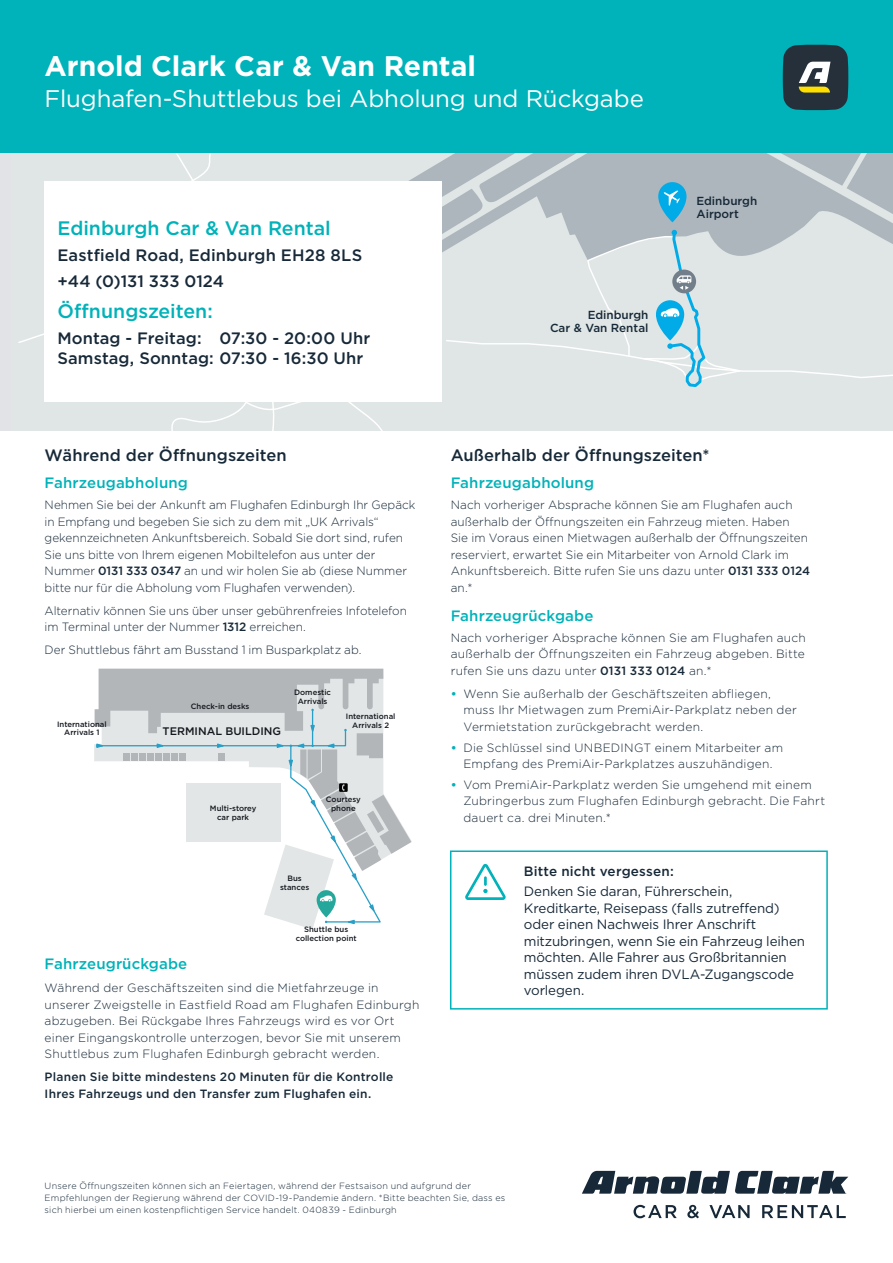
<style>
.page{position:relative;width:893px;height:1263px;background:#fff}
.page>*{position:absolute;margin:0;border:0;box-sizing:border-box;transform-origin:0 0}
.Main_heading{font:700 28.35px "Gotham";color:#fff}
.Main_heading-2{font:24px "Gotham";letter-spacing:-.005em;color:#fff}
.Main_subheading{font:500 19.5px "Gotham";color:#00b2b9}
.Main_subheading-2{font:500 16.5px/19.8px "Gotham";letter-spacing:.005em;color:#172938}
.Sub_head_1__Grey{font:500 16.5px "Gotham";letter-spacing:.005em;color:#172938}
.Sub_head_2__Teal{font:500 15px "Gotham";letter-spacing:.01em;color:#00b2b9}
.Body_copy_-_Gotham_l{font:500 15px "Gotham";letter-spacing:.01em;color:#00b2b9}
.Main_subheading-3{font:13.5px/16.5px "Gotham";letter-spacing:-.01em;color:#172938}
.Sub_head_1__Grey-2{font:500 13.5px "Gotham";letter-spacing:.01em;color:#172938}
.Body_copy_-_Gotham_l-2{font:300 12px/16.5px "Gotham";letter-spacing:.005em;color:#172938}
.Body_copy_-_Gotham_l-3{font:500 12px/16.5px "Gotham";letter-spacing:.015em;color:#172938}
.t1{font:500 11.7px/13.2px "Gotham";color:#172938}
.t2{font:500 10.95px "Gotham";color:#14181e}
.Normal__Web{font:300 9px/12px "Gotham";letter-spacing:.025em;color:#172938}
.t3{font:500 7.8px/8.6px "Gotham";color:#14181e;text-align:center}
.s1{font-weight:500}
.s2{font-weight:700;color:#00b2b9}
</style>
<div class="page">
<svg style="left:633px;top:1205px;width:44px;height:13px"></svg>
<svg style="left:687px;top:1205px;width:12px;height:13px"></svg>
<svg style="left:709px;top:1205px;width:41px;height:13px"></svg>
<svg style="left:762px;top:1205px;width:84px;height:13px"></svg>
<svg style="left:582px;top:1171px;width:266px;height:23px"></svg>
<div style="left:0;top:0;width:893px;height:153px;background:#00b2b9"></div>
<svg style="left:783px;top:45px;width:65px;height:65px;background:#405050"></svg>
<div style="left:11px;top:153px;width:882px;height:277px;background:#e0e6e5"></div>
<svg style="left:18px;top:323px;width:27px;height:21px"></svg>
<svg style="left:171px;top:153px;width:722px;height:277px"></svg>
<div style="left:45px;top:181px;width:397px;height:221px;background:#fff"></div>
<svg style="left:95px;top:669px;width:316px;height:260px"></svg>
<div style="left:450px;top:850px;width:378px;height:159px;border:2px solid #00b2b9"></div>
<svg style="left:465px;top:864px;width:41px;height:36px"></svg>
<h1 class="Main_heading" style="left:45px;top:47px;width:433px">Arnold Clark Car &amp; Van Rental</h1>
<h1 class="Main_heading-2" style="left:45px;top:83px;width:601px">Flughafen-Shuttlebus bei Abholung und Rückgabe</h1>
<p class="Main_subheading" style="left:57px;top:215px;width:275px">Edinburgh Car &amp; Van Rental</p>
<p class="Main_subheading-2" style="left:57px;top:245px;width:306px">Eastfield Road, Edinburgh EH28 8LS</p>
<p class="Main_subheading-2" style="left:57px;top:271px;width:168px">+44 (0)131 333 0124</p>
<p class="Main_subheading" style="left:57px;top:298px;width:157px">Öffnungszeiten:</p>
<p class="Main_subheading-2" style="left:57px;top:328px;width:314px">Montag - Freitag: 07:30 - 20:00 Uhr<br>Samstag, Sonntag: 07:30 - 16:30 Uhr</p>
<p class="t1" style="left:550px;top:308px;width:100px;text-align:right">Edinburgh<br>Car &amp; Van Rental</p>
<p class="t1" style="left:696px;top:194px;width:62px">Edinburgh<br>Airport</p>
<h3 class="Sub_head_1__Grey" style="left:45px;top:444px;width:244px">Während der Öffnungszeiten</h3>
<h4 class="Sub_head_2__Teal" style="left:45px;top:473px;width:145px">Fahrzeugabholung</h4>
<p class="Body_copy_-_Gotham_l-2" style="left:45px;top:496px;width:372px">Nehmen Sie bei der Ankunft am Flughafen Edinburgh Ihr Gepäck in Empfang und begeben Sie sich zu dem mit „UK Arrivals“ gekennzeichneten Ankunftsbereich. Sobald Sie dort sind, rufen Sie uns bitte von Ihrem eigenen Mobiltelefon aus unter der Nummer <span class="s1">0131 333 0347</span> an und wir holen Sie ab (diese Nummer bitte nur für die Abholung vom Flughafen verwenden).</p>
<p class="Body_copy_-_Gotham_l-2" style="left:45px;top:602px;width:364px">Alternativ können Sie uns über unser gebührenfreies Infotelefon im Terminal unter der Nummer <span class="s1">1312</span> erreichen.</p>
<p class="Body_copy_-_Gotham_l-2" style="left:45px;top:641px;width:318px">Der Shuttlebus fährt am Busstand 1 im Busparkplatz ab.</p>
<p class="t3" style="left:57px;top:719px;width:51px">International<br>Arrivals 1</p>
<p class="t3" style="left:191px;top:702px;width:60px">Check-in desks</p>
<p class="t2" style="left:163px;top:724px;width:120px">TERMINAL BUILDING</p>
<p class="t3" style="left:294px;top:688px;width:38px">Domestic<br>Arrivals</p>
<p class="t3" style="left:346px;top:712px;width:51px">International<br>Arrivals 2</p>
<p class="t3" style="left:210px;top:804px;width:48px">Multi-storey car park</p>
<p class="t3" style="left:326px;top:795px;width:36px">Courtesy phone</p>
<p class="t3" style="left:280px;top:874px;width:31px">Bus stances</p>
<p class="t3" style="left:296px;top:925px;width:62px">Shuttle bus collection point</p>
<p class="Body_copy_-_Gotham_l" style="left:45px;top:954px;width:144px">Fahrzeugrückgabe</p>
<p class="Body_copy_-_Gotham_l-2" style="left:45px;top:979px;width:376px">Während der Geschäftszeiten sind die Mietfahrzeuge in unserer Zweigstelle in Eastfield Road am Flughafen Edinburgh abzugeben. Bei Rückgabe Ihres Fahrzeugs wird es vor Ort einer Eingangskontrolle unterzogen, bevor Sie mit unserem Shuttlebus zum Flughafen Edinburgh gebracht werden.</p>
<p class="Body_copy_-_Gotham_l-3" style="left:45px;top:1068px;width:350px">Planen Sie bitte mindestens 20 Minuten für die Kontrolle<br>Ihres Fahrzeugs und den Transfer zum Flughafen ein.</p>
<h3 class="Sub_head_1__Grey" style="left:451px;top:444px;width:260px">Außerhalb der Öffnungszeiten*</h3>
<h4 class="Sub_head_2__Teal" style="left:451px;top:473px;width:145px">Fahrzeugabholung</h4>
<p class="Body_copy_-_Gotham_l-2" style="left:451px;top:496px;width:361px">Nach vorheriger Absprache können Sie am Flughafen auch außerhalb der Öffnungszeiten ein Fahrzeug mieten. Haben<br>Sie im Voraus einen Mietwagen außerhalb der Öffnungszeiten reserviert, erwartet Sie ein Mitarbeiter von Arnold Clark im Ankunftsbereich. Bitte rufen Sie uns dazu unter <span class="s1">0131 333 0124 </span>an.*</p>
<h4 class="Sub_head_2__Teal" style="left:451px;top:606px;width:144px">Fahrzeugrückgabe</h4>
<p class="Body_copy_-_Gotham_l-2" style="left:451px;top:629px;width:357px;text-align:justify">Nach vorheriger Absprache können Sie am Flughafen auch außerhalb der Öffnungszeiten ein Fahrzeug abgeben. Bitte rufen Sie uns dazu unter <span class="s1">0131 333 0124</span> an.*</p>
<p class="Body_copy_-_Gotham_l-2" style="left:463px;top:685px;width:335px;text-indent:-13px"><span class="s2">•</span> Wenn Sie außerhalb der Geschäftszeiten abfliegen, muss Ihr Mietwagen zum PremiAir-Parkplatz neben der<br>Vermietstation zurückgebracht werden.</p>
<p class="Body_copy_-_Gotham_l-2" style="left:451px;top:739px;width:334px;text-align:center"><span class="s2">•</span> Die Schlüssel sind UNBEDINGT einem Mitarbeiter am<br>Empfang des PremiAir-Parkplatzes auszuhändigen.</p>
<p class="Body_copy_-_Gotham_l-2" style="left:463px;top:776px;width:363px;text-indent:-13px"><span class="s2">•</span> Vom PremiAir-Parkplatz werden Sie umgehend mit einem<br>Zubringerbus zum Flughafen Edinburgh gebracht. Die Fahrt dauert ca. drei Minuten.*</p>
<h3 class="Sub_head_1__Grey-2" style="left:524px;top:862px;width:152px">Bitte nicht vergessen:</h3>
<p class="Main_subheading-3" style="left:524px;top:883px;width:283px">Denken Sie daran, Führerschein, Kreditkarte, Reisepass (falls zutreffend) oder einen Nachweis Ihrer Anschrift mitzubringen, wenn Sie ein Fahrzeug leihen möchten. Alle Fahrer aus Großbritannien müssen zudem ihren DVLA-Zugangscode vorlegen.</p>
<p class="Normal__Web" style="left:45px;top:1180px;width:462px">Unsere Öffnungszeiten können sich an Feiertagen, während der Festsaison und aufgrund der<br>Empfehlungen der Regierung während der COVID-19-Pandemie ändern. *Bitte beachten Sie, dass es sich hierbei um einen kostenpflichtigen Service handelt. 040839 - Edinburgh</p>
</div>
